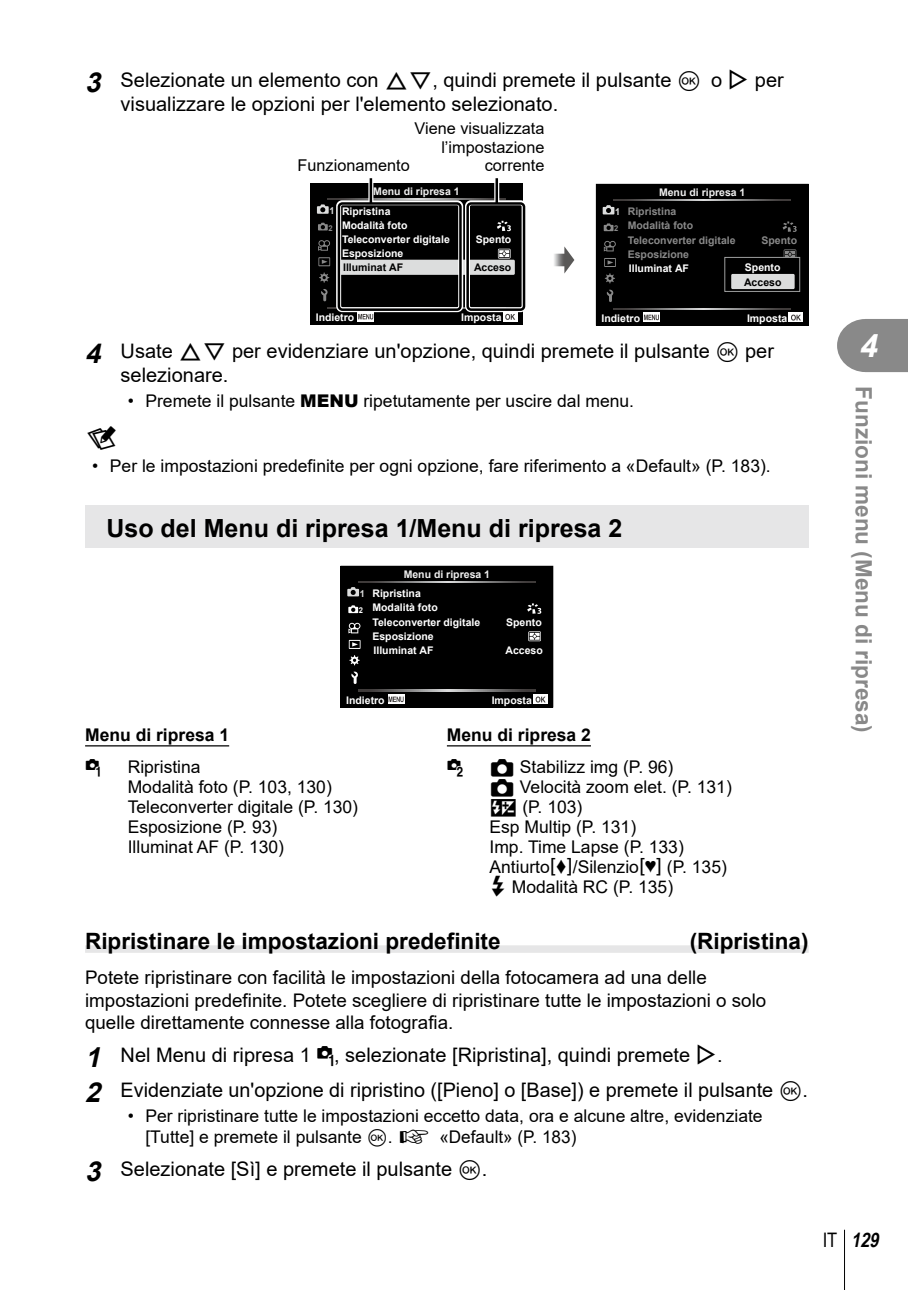
<style>
.page{position:relative;width:908px;height:1290px;background:#fff}
.page>*{position:absolute;margin:0;border:0;box-sizing:border-box;transform-origin:0 0}
.t1{font:italic 700 32.5px "Arial";color:#fff}
.t2{font:700 25px "Arial";color:#000}
.t3{font:23.75px "olympus 15";color:#000}
.t4{font:700 22.5px "Arial";color:#000}
.t5{font:700 22.5px "Arial";color:#898989}
.t6{font:20px/24px "Arial";color:#000}
.t7{font:italic 700 20px "Arial Narrow";color:#000}
.t8{font:18.75px/22.5px "Arial";color:#000}
.t9{font:17.5px/20px "Arial";color:#000}
.t10{font:700 17.5px "Arial";color:#000}
.t11{font:17.5px "Olymp 12";color:#000}
.t12{font:16.25px/18.8px "Arial";color:#000;text-align:right}
.t13{font:700 10.5px/14.2px "Arial";color:#fff}
.t14{font:700 10.5px/14.2px "Arial";color:#898989}
.t15{font:700 10.5px "Arial";color:#efefef}
.t16{font:700 10.5px "Arial";color:#000}
.t17{font:700 8px "Arial";color:#dcdddd;scale:.95 1}
.t18{font:700 8px "Arial";color:#898989;scale:.95 1}
.t19{font:700 8px "Arial";color:#fff;scale:.95 1}
.s1{font-weight:700;font-style:italic;font-size:27.5px}
.s2{font-family:"olympus 15"}
.s3{font-family:"Olympus 7"}
.s4{font-size:9.5px}
.s5{font-weight:900}
.s6{font-family:"Olympus 3"}
.s7{font-family:"Olympus 28"}
.s8{font-family:"olympus 29"}
.s9{font-family:"Olympus 1"}
.s10{font-family:"Olymp 12"}
.s11{font-weight:400;font-style:normal}
</style>
<div class="page">
<svg style="left:837px;top:319px;width:70px;height:53px;background:#939393"></svg>
<hr style="left:843px;top:1230px;width:1px;height:60px;background:#000">
<div style="left:85px;top:945px;width:723px;height:8px;background:#e6e6e7"></div>
<svg style="left:310px;top:183px;width:212px;height:142px;background:#1b1b1b"></svg>
<svg style="left:595px;top:184px;width:213px;height:142px;background:#0b0b0b"></svg>
<div style="left:724px;top:257px;width:75px;height:34px;background:#000"></div>
<div style="left:724px;top:257px;width:75px;height:35px;border:1px solid #9fa0a0"></div>
<div style="left:730px;top:274px;width:64px;height:15px;background:#dcdddd"></div>
<div style="left:465px;top:200px;width:61px;height:112px;border:5px solid #fff;border-radius:4px"></div>
<svg style="left:494px;top:183px;width:5px;height:19px"></svg>
<hr style="left:495px;top:178px;width:3px;height:26px;background:#000">
<svg style="left:368px;top:178px;width:5px;height:22px"></svg>
<div style="left:336px;top:200px;width:127px;height:112px;border:5px solid #fff;border-radius:4px"></div>
<div style="left:337px;top:202px;width:124px;height:109px;border:2px solid #000;border-radius:4px"></div>
<hr style="left:369px;top:178px;width:3px;height:26px;background:#000">
<div style="left:466px;top:202px;width:59px;height:109px;border:2px solid #000;border-radius:4px"></div>
<svg style="left:554px;top:246px;width:20px;height:28px"></svg>
<div style="left:85px;top:505px;width:723px;height:42px;background:#e6e6e7"></div>
<div style="left:340px;top:566px;width:213px;height:141px;background:#000"></div>
<hr style="left:85px;top:745px;width:144px;height:1px;background:#000">
<hr style="left:446px;top:745px;width:144px;height:1px;background:#000">
<p class="t6" style="left:120px;top:68px;width:664px;text-indent:-35px"><span class="s1">3</span> Selezionate un elemento con <span class="s2">FG</span>, quindi premete il pulsante <span class="s3">Q</span> o <span class="s2">I</span> per visualizzare le opzioni per l'elemento selezionato.</p>
<p class="t12" style="left:414px;top:119px;width:131px">Viene visualizzata l’impostazione</p>
<p class="t12" style="left:297px;top:156px;width:113px">Funzionamento</p>
<p class="t12" style="left:484px;top:156px;width:61px">corrente</p>
<p class="t17" style="left:328px;top:205px;width:8px">1<span class="s4">1</span></p>
<p class="t18" style="left:328px;top:222px;width:6px">2</p>
<p class="t15" style="left:373px;top:184px;width:88px">Menu di ripresa 1</p>
<p class="t13" style="left:342px;top:218px;width:109px">Modalità foto<br>Teleconverter digitale<br>Esposizione</p>
<p class="t13" style="left:342px;top:204px;width:50px">Ripristina</p>
<p class="t13" style="left:475px;top:232px;width:37px">Spento</p>
<p class="t17" style="left:614px;top:205px;width:8px">1<span class="s4">1</span></p>
<p class="t18" style="left:614px;top:223px;width:6px">2</p>
<p class="t15" style="left:658px;top:185px;width:88px">Menu di ripresa 1</p>
<p class="t14" style="left:627px;top:219px;width:109px">Modalità foto<br>Teleconverter digitale<br>Esposizione</p>
<p class="t14" style="left:627px;top:204px;width:50px">Ripristina</p>
<p class="t14" style="left:761px;top:233px;width:37px">Spento</p>
<p class="t16" style="left:343px;top:260px;width:62px">Illuminat AF</p>
<p class="t16" style="left:474px;top:260px;width:39px">Acceso</p>
<p class="t13" style="left:628px;top:262px;width:62px">Illuminat AF</p>
<p class="t13" style="left:744px;top:261px;width:37px">Spento</p>
<p class="t13" style="left:760px;top:262px;width:39px">Acceso</p>
<p class="t16" style="left:743px;top:274px;width:39px">Acceso</p>
<p class="t13" style="left:315px;top:310px;width:40px">Indietro</p>
<p class="t13" style="left:461px;top:310px;width:42px">Imposta</p>
<p class="t13" style="left:601px;top:311px;width:40px">Indietro</p>
<p class="t13" style="left:746px;top:311px;width:42px">Imposta</p>
<p class="t6" style="left:120px;top:339px;width:654px;text-indent:-35px"><span class="s1">4</span> Usate <span class="s2">FG</span> per evidenziare un'opzione, quindi premete il pulsante <span class="s3">Q</span> per selezionare.</p>
<p class="t9" style="left:128px;top:391px;width:507px">• Premete il pulsante <span class="s5">MENU</span> ripetutamente per uscire dal menu.</p>
<h3 class="t3" style="left:85px;top:423px;width:34px">$</h3>
<p class="t9" style="left:92px;top:456px;width:679px">• Per le impostazioni predefinite per ogni opzione, fare riferimento a «Default» (P. 183).</p>
<h2 class="t2" style="left:106px;top:510px;width:517px">Uso del Menu di ripresa 1/Menu di ripresa 2</h2>
<p class="t17" style="left:358px;top:587px;width:8px">1<span class="s4">1</span></p>
<p class="t19" style="left:358px;top:605px;width:6px">2</p>
<p class="t15" style="left:403px;top:566px;width:88px">Menu di ripresa 1</p>
<p class="t13" style="left:372px;top:601px;width:109px">Modalità foto<br>Teleconverter digitale<br>Esposizione</p>
<p class="t13" style="left:372px;top:586px;width:50px">Ripristina</p>
<p class="t13" style="left:506px;top:615px;width:37px">Spento</p>
<p class="t13" style="left:373px;top:643px;width:62px">Illuminat AF</p>
<p class="t13" style="left:505px;top:643px;width:39px">Acceso</p>
<p class="t13" style="left:346px;top:693px;width:40px">Indietro</p>
<p class="t13" style="left:491px;top:693px;width:42px">Imposta</p>
<p class="t10" style="left:85px;top:722px;width:145px">Menu di ripresa 1</p>
<p class="t10" style="left:446px;top:722px;width:145px">Menu di ripresa 2</p>
<p class="t11" style="left:85px;top:756px;width:17px">W</p>
<p class="t9" style="left:128px;top:756px;width:232px">Ripristina<br>Modalità foto (P. 103, 130)<br>Teleconverter digitale (P. 130)<br>Esposizione (P. 93)<br>Illuminat AF (P. 130)</p>
<p class="t11" style="left:446px;top:756px;width:18px">X</p>
<p class="t9" style="left:489px;top:757px;width:244px"><span class="s6">K</span> Stabilizz img (P. 96)<br><span class="s6">K</span> Velocità zoom elet. (P. 131) <span class="s7">x</span> (P. 103)<br>Esp Multip (P. 131)<br>Imp. Time Lapse (P. 133)<br>Antiurto<span class="s8">r</span>/Silenzio<span class="s8">s</span> (P. 135) <span class="s9">#</span> Modalità RC (P. 135)</p>
<p class="t4" style="left:85px;top:925px;width:417px">Ripristinare le impostazioni predefinite</p>
<p class="t4" style="left:689px;top:925px;width:120px">(Ripristina)</p>
<p class="t8" style="left:85px;top:966px;width:682px">Potete ripristinare con facilità le impostazioni della fotocamera ad una delle impostazioni predefinite. Potete scegliere di ripristinare tutte le impostazioni o solo quelle direttamente connesse alla fotografia.</p>
<p class="t6" style="left:85px;top:1037px;width:724px;line-height:35.2px"><span class="s1">1</span> Nel Menu di ripresa 1 <span class="s10">W</span>, selezionate [Ripristina], quindi premete <span class="s2">I</span>.<br><span class="s1">2</span> Evidenziate un'opzione di ripristino ([Pieno] o [Base]) e premete il pulsante <span class="s3">Q</span>.</p>
<p class="t9" style="left:145px;top:1105px;width:618px;line-height:21px;text-indent:-18px">• Per ripristinare tutte le impostazioni eccetto data, ora e alcune altre, evidenziate [Tutte] e premete il pulsante <span class="s3">Q</span>. <span class="s9">g</span> «Default» (P. 183)</p>
<p class="t6" style="left:85px;top:1157px;width:403px"><span class="s1">3</span> Selezionate [Sì] e premete il pulsante <span class="s3">Q</span>.</p>
<h1 class="t1" style="left:859px;top:324px;width:20px">4</h1>
<p class="t5" style="left:879px;top:386px;width:348px;rotate:90deg">Funzioni menu (Menu di ripresa)</p>
<p class="t7" style="left:822px;top:1225px;width:62px"><span class="s11">IT</span> 129</p>
</div>
